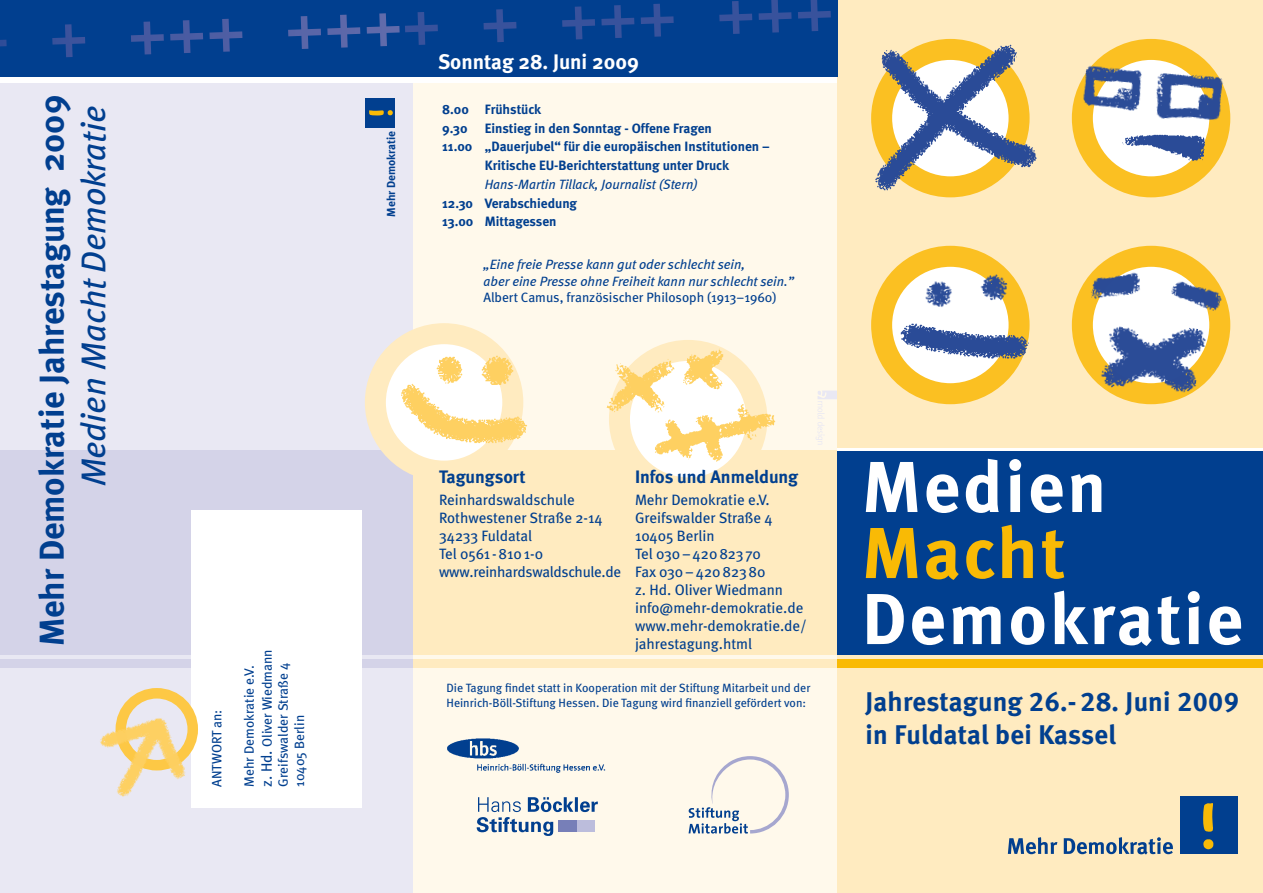
<style>
.page{position:relative;width:1263px;height:893px;background:#fff}
.page>*{position:absolute;margin:0;border:0;box-sizing:border-box;transform-origin:0 0}
.t1{font:700 72px "Meta";letter-spacing:.04em;color:#fff}
.t2{font:700 72px "Meta";letter-spacing:.04em;color:#f9ba05}
.t3{font:700 34.5px "Meta";color:#013f8f}
.t4{font:italic 34.5px "Meta";color:#013f8f}
.t5{font:27px/33px "Meta Bold LF";letter-spacing:.01em;color:#013f8f}
.t6{font:700 21px "Meta";color:#fff}
.t7{font:700 18px "Meta";color:#013f8f}
.t8{font:15px/18px "Meta";color:#013f8f}
.t9{font:700 13.5px/18.8px "Meta";color:#013f8f}
.t10{font:italic 13.5px/16.2px "Meta";color:#013f8f}
.t11{font:13.5px/18px "Meta";color:#013f8f}
.t12{font:12px/14.4px "Meta";color:#013f8f}
.t13{font:700 11.55px "Meta";color:#013f8f}
.s1{font-size:15px}
</style>
<div class="page">
<div style="left:412px;top:84px;width:426px;height:809px;background:#fff9eb"></div>
<div style="left:412px;top:451px;width:426px;height:204px;background:#ffebc0"></div>
<div style="left:412px;top:659px;width:426px;height:9px;background:#ffebc0"></div>
<div style="left:0;top:84px;width:412px;height:809px;background:#e9e8f3"></div>
<div style="left:0;top:451px;width:412px;height:204px;background:#d4d3e8"></div>
<div style="left:0;top:659px;width:412px;height:9px;background:#d4d3e8"></div>
<svg style="left:816px;top:391px;width:22px;height:54px"></svg>
<div style="left:838px;top:0;width:425px;height:893px;background:#ffebc0"></div>
<div style="left:191px;top:510px;width:170px;height:298px;background:#fff"></div>
<div style="left:838px;top:659px;width:425px;height:9px;background:#f9ba05"></div>
<svg style="left:619px;top:350px;width:138px;height:138px;fill:#fff"></svg>
<div style="left:609px;top:340px;width:158px;height:158px;border:21px solid #ffebc0;border-radius:50%"></div>
<svg style="left:375px;top:334px;width:138px;height:137px;background:#fff6e4"></svg>
<div style="left:365px;top:323px;width:158px;height:159px;border:21px solid #ffebc0;border-radius:50%"></div>
<img style="left:397px;top:399px;width:130px;height:46px">
<img style="left:382px;top:351px;width:142px;height:48px">
<div style="left:838px;top:451px;width:425px;height:204px;background:#013f8f"></div>
<div style="left:0;top:0;width:838px;height:77px;background:#013f8f"></div>
<div style="left:366px;top:98px;width:29px;height:29px;background:#013f8f"></div>
<svg style="left:369px;top:110px;width:24px;height:6px"></svg>
<svg style="left:0;top:0;width:831px;height:57px"></svg>
<div style="left:1180px;top:797px;width:57px;height:57px;background:#013f8f"></div>
<svg style="left:1203px;top:803px;width:10px;height:46px"></svg>
<svg style="left:1008px;top:837px;width:165px;height:17px"></svg>
<svg style="left:1082px;top:49px;width:138px;height:138px;background:#fde7ab"></svg>
<div style="left:1072px;top:39px;width:158px;height:158px;border:21px solid #fbc022;border-radius:50%"></div>
<svg style="left:882px;top:256px;width:137px;height:138px;background:#fde8b1"></svg>
<div style="left:871px;top:246px;width:158px;height:158px;border:21px solid #fbc022;border-radius:50%"></div>
<div style="left:1072px;top:246px;width:158px;height:158px;border:21px solid #fbc022;border-radius:50%"></div>
<img style="left:1094px;top:324px;width:122px;height:81px">
<img style="left:100px;top:691px;width:98px;height:106px">
<img style="left:871px;top:39px;width:166px;height:156px">
<img style="left:896px;top:321px;width:134px;height:39px">
<img style="left:908px;top:263px;width:118px;height:58px">
<img style="left:1088px;top:265px;width:139px;height:59px">
<hr style="left:838px;top:449px;width:425px;height:2px;background:#fff">
<svg style="left:688px;top:756px;width:101px;height:77px"></svg>
<svg style="left:477px;top:797px;width:121px;height:39px"></svg>
<div style="left:576px;top:820px;width:18px;height:12px;background:#bcbddc"></div>
<div style="left:558px;top:820px;width:18px;height:12px;background:#777fb8"></div>
<img style="left:447px;top:738px;width:159px;height:35px">
<img style="left:677px;top:345px;width:63px;height:52px">
<img style="left:606px;top:356px;width:70px;height:64px">
<img style="left:645px;top:402px;width:130px;height:64px">
<img style="left:1120px;top:130px;width:90px;height:38px">
<img style="left:1079px;top:62px;width:149px;height:67px">
<h2 class="t3" style="left:30px;top:646px;width:553px;rotate:-90deg">Mehr Demokratie Jahrestagung 2009</h2>
<h2 class="t4" style="left:73px;top:486px;width:382px;rotate:-90deg">Medien Macht Demokratie</h2>
<p class="t11" style="left:207px;top:787px;width:79px;rotate:-90deg">ANTWORT an:</p>
<p class="t11" style="left:240px;top:787px;width:139px;rotate:-90deg">Mehr Demokratie e.V.<br><span class="s1">z. Hd.</span> Oliver Wiedmann</p>
<p class="t11" style="left:275px;top:787px;width:125px;line-height:16.2px;rotate:-90deg">Greifswalder Straße 4<br>10405 Berlin</p>
<p class="t13" style="left:384px;top:217px;width:87px;rotate:-90deg">Mehr Demokratie</p>
<h3 class="t6" style="left:438px;top:49px;width:202px">Sonntag 28. Juni 2009</h3>
<p class="t9" style="left:442px;top:100px;width:101px">8.00 Frühstück<br>9.30</p>
<p class="t9" style="left:485px;top:118px;width:229px">Einstieg in den Sonntag - Offene Fragen</p>
<p class="t9" style="left:442px;top:137px;width:329px">11.00 „Dauerjubel“ für die europäischen Institutionen –</p>
<p class="t9" style="left:485px;top:156px;width:246px">Kritische EU-Berichterstattung unter Druck</p>
<p class="t10" style="left:485px;top:176px;width:214px">Hans-Martin Tillack, Journalist (Stern)</p>
<p class="t9" style="left:442px;top:193px;width:136px">12.30 Verabschiedung<br>13.00 Mittagessen</p>
<p class="t10" style="left:483px;top:256px;width:312px">„Eine freie Presse kann gut oder schlecht sein,<br>aber eine Presse ohne Freiheit kann nur schlecht sein.”</p>
<p class="t11" style="left:483px;top:288px;width:295px">Albert Camus, französischer Philosoph (1913–1960)</p>
<p class="t7" style="left:439px;top:465px;width:88px">Tagungsort</p>
<p class="t8" style="left:439px;top:491px;width:184px">Reinhardswaldschule<br>Rothwestener Straße 2-14<br>34233 Fuldatal<br>Tel 0561-8101-0 www.reinhardswaldschule.de</p>
<p class="t7" style="left:635px;top:465px;width:165px">Infos und Anmeldung</p>
<p class="t8" style="left:635px;top:491px;width:173px">Mehr Demokratie e.V.<br>Greifswalder Straße 4<br>10405 Berlin<br>Tel 030–42082370<br>Fax 030–42082380<br>z. Hd. Oliver Wiedmann info@mehr-demokratie.de www.mehr-demokratie.de/ jahrestagung.html</p>
<p class="t12" style="left:446px;top:680px;width:365px">Die Tagung findet statt in Kooperation mit der Stiftung Mitarbeit und der<br>Heinrich-Böll-Stiftung Hessen. Die Tagung wird finanziell gefördert von:</p>
<h1 class="t1" style="left:862px;top:441px;width:246px">Medien</h1>
<h1 class="t2" style="left:862px;top:507px;width:205px">Macht</h1>
<h1 class="t1" style="left:862px;top:573px;width:382px">Demokratie</h1>
<h3 class="t5" style="left:865px;top:684px;width:375px">Jahrestagung 26.- 28. Juni 2009 in Fuldatal bei Kassel</h3>
</div>
